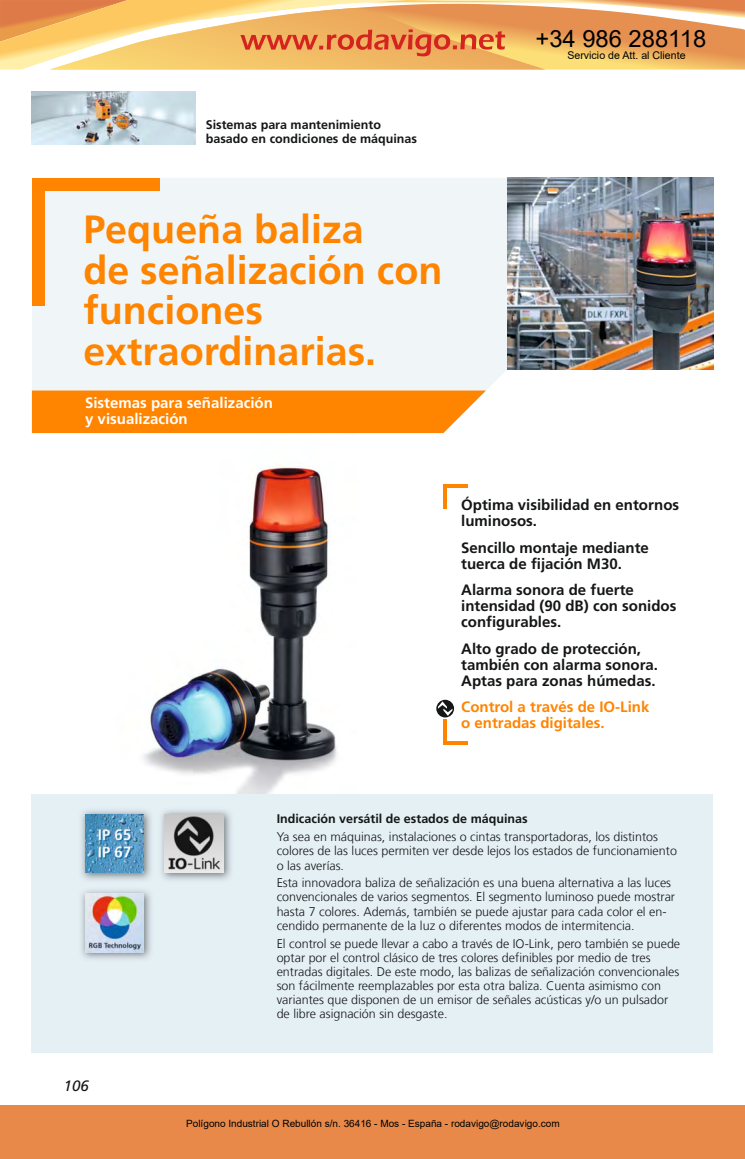
<style>
.page{position:relative;width:745px;height:1159px;background:#fff}
.page>*{position:absolute;margin:0;border:0;box-sizing:border-box;transform-origin:0 0}
.t1{font:700 39.38px/40.8px "Frutiger LT Com";color:#ff8400}
.t2{font:23.75px "Arial";color:#000}
.t3{font:700 15px/16px "Frutiger LT Com";color:#151616}
.t4{font:700 15px/16px "Frutiger LT Com";color:#ff8400}
.t5{font:700 15px/16px "Frutiger LT Com";color:#fff}
.t6{font:italic 15px "Frutiger LT Com";color:#151616}
.t7{font:300 12.5px/14.1px "Frutiger LT Com";color:#151616}
.t8{font:700 12.5px/14.1px "Frutiger LT Com";color:#151616}
.t9{font:10.62px "Arial";color:#000}
.t10{font:10px "Arial";color:#000}
</style>
<div class="page">
<img style="left:32px;top:91px;width:163px;height:53px">
<img style="left:32px;top:433px;width:390px;height:361px">
<div style="left:32px;top:794px;width:680px;height:259px;background:#e5f0f5"></div>
<div style="left:32px;top:178px;width:475px;height:214px;background:#f0f6f8"></div>
<div style="left:32px;top:390px;width:453px;height:43px;background:#ff8400"></div>
<div style="left:32px;top:178px;width:127px;height:12px;background:#ff8400"></div>
<div style="left:32px;top:178px;width:12px;height:127px;background:#ff8400"></div>
<img style="left:81px;top:810px;width:150px;height:70px">
<img style="left:85px;top:814px;width:59px;height:58px">
<img style="left:157px;top:810px;width:1px;height:70px">
<img style="left:165px;top:814px;width:58px;height:58px">
<img style="left:81px;top:890px;width:70px;height:69px">
<img style="left:85px;top:894px;width:59px;height:58px">
<hr style="left:443px;top:484px;width:25px;height:3px;background:#ff8400">
<hr style="left:443px;top:484px;width:3px;height:24px;background:#ff8400">
<hr style="left:443px;top:741px;width:25px;height:3px;background:#ff8400">
<hr style="left:443px;top:719px;width:3px;height:25px;background:#ff8400">
<img style="left:507px;top:178px;width:205px;height:191px">
<svg style="left:436px;top:700px;width:18px;height:17px"></svg>
<svg style="left:437px;top:701px;width:15px;height:15px"></svg>
<div style="left:0;top:1105px;width:744px;height:54px;background:#e88949"></div>
<svg style="left:0;top:0;width:744px;height:70px;background:#f0b66e"></svg>
<h2 class="t2" style="left:535px;top:22px;width:172px">+34 986 288118</h2>
<p class="t8" style="left:206px;top:119px;width:213px">Sistemas para mantenimiento basado en condiciones de máquinas</p>
<h1 class="t1" style="left:83px;top:212px;width:360px">Pequeña baliza<br>de señalización con funciones extraordinarias.</h1>
<p class="t5" style="left:85px;top:395px;width:189px">Sistemas para señalización y visualización</p>
<p class="t9" style="left:567px;top:48px;width:120px">Servicio de Att. al Cliente</p>
<p class="t3" style="left:461px;top:498px;width:219px">Óptima visibilidad en entornos luminosos.</p>
<p class="t3" style="left:461px;top:541px;width:189px">Sencillo montaje mediante tuerca de fijación M30.</p>
<p class="t3" style="left:461px;top:583px;width:216px">Alarma sonora de fuerte intensidad (90 dB) con sonidos configurables.</p>
<p class="t3" style="left:461px;top:642px;width:198px">Alto grado de protección, también con alarma sonora.<br>Aptas para zonas húmedas.</p>
<p class="t4" style="left:461px;top:700px;width:190px">Control a través de IO-Link o entradas digitales.</p>
<p class="t6" style="left:64px;top:1077px;width:27px">106</p>
<p class="t8" style="left:276px;top:813px;width:252px">Indicación versátil de estados de máquinas</p>
<p class="t7" style="left:276px;top:830px;width:401px">Ya sea en máquinas, instalaciones o cintas transportadoras, los distintos colores de las luces permiten ver desde lejos los estados de funcionamiento o las averías.</p>
<p class="t7" style="left:276px;top:876px;width:399px">Esta innovadora baliza de señalización es una buena alternativa a las luces convencionales de varios segmentos. El segmento luminoso puede mostrar hasta 7 colores. Además, también se puede ajustar para cada color el en&shy;cendido permanente de la luz o diferentes modos de intermitencia.</p>
<p class="t7" style="left:276px;top:936px;width:405px">El control se puede llevar a cabo a través de IO-Link, pero también se puede optar por el control clásico de tres colores definibles por medio de tres entradas digitales. De este modo, las balizas de señalización convencionales son fácilmente reemplazables por esta otra baliza. Cuenta asimismo con variantes que disponen de un emisor de señales acústicas y/o un pulsador de libre asignación sin desgaste.</p>
<p class="t10" style="left:186px;top:1117px;width:375px">Polígono Industrial O Rebullón s/n. 36416 - Mos - España - rodavigo@rodavigo.com</p>
</div>
